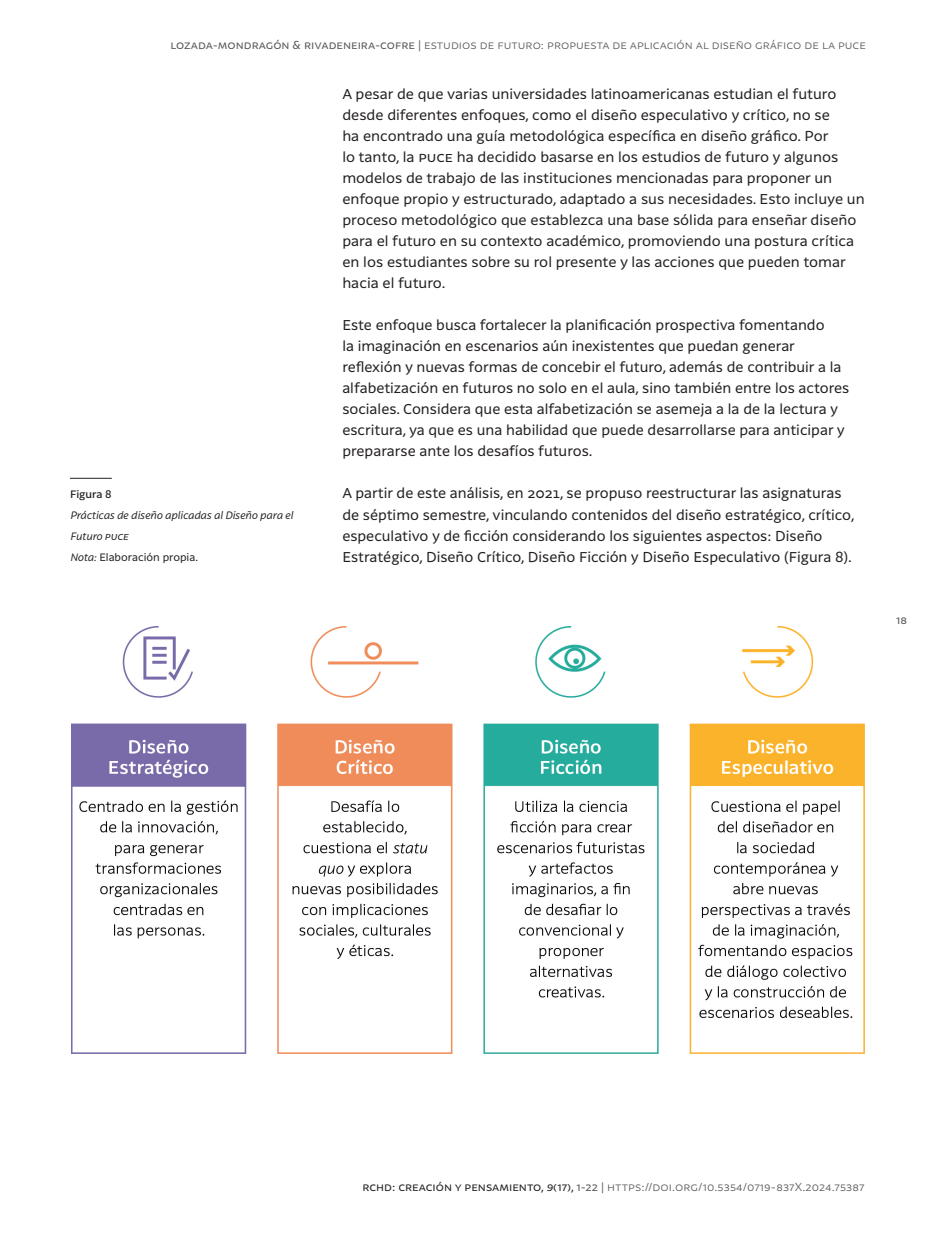
<style>
.page{position:relative;width:943px;height:1241px;background:#fff}
.page>*{position:absolute;margin:0;border:0;box-sizing:border-box;transform-origin:0 0}
.Texto{font:14px/21px "Latina";color:#231f20}
.t1{font:300 11.38px "Latina";color:#57585a}
.t2{font:11.38px "Latina";color:#57585a}
.Nota_al_margen{font:italic 10.5px/21px "Latina";color:#231f20}
.s1{font-weight:400}
.s2{font-weight:500;font-style:normal}
.s3{font-style:normal}
.s4{font-weight:400;color:#231f20}
.s5{font-weight:400;font-style:italic;color:#231f20}
</style>
<div class="page">
<img style="left:71px;top:626px;width:793px;height:427px">
<hr style="left:70px;top:478px;width:42px;height:1px;background:#231f20">
<p class="t1" style="left:170px;top:38px;width:697px"><span class="s1">lozada-mondragón &amp; rivadeneira-cofre |</span> estudios de futuro: propuesta de aplicación al diseño gráfico de la puce</p>
<p class="Nota_al_margen" style="left:70px;top:484px;width:225px"><span class="s2">Figura 8<br></span>Prácticas de diseño aplicadas al Diseño para el<br>Futuro puce<br>Nota: <span class="s3">Elaboración propia.</span></p>
<p class="Texto" style="left:342px;top:84px;width:524px">A pesar de que varias universidades latinoamericanas estudian el futuro desde diferentes enfoques, como el diseño especulativo y crítico, no se<br>ha encontrado una guía metodológica específica en diseño gráfico. Por<br>lo tanto, la puce ha decidido basarse en los estudios de futuro y algunos modelos de trabajo de las instituciones mencionadas para proponer un enfoque propio y estructurado, adaptado a sus necesidades. Esto incluye un proceso metodológico que establezca una base sólida para enseñar diseño para el futuro en su contexto académico, promoviendo una postura crítica en los estudiantes sobre su rol presente y las acciones que pueden tomar hacia el futuro.</p>
<p class="Texto" style="left:342px;top:315px;width:508px">Este enfoque busca fortalecer la planificación prospectiva fomentando<br>la imaginación en escenarios aún inexistentes que puedan generar reflexión y nuevas formas de concebir el futuro, además de contribuir a la alfabetización en futuros no solo en el aula, sino también entre los actores sociales. Considera que esta alfabetización se asemeja a la de la lectura y escritura, ya que es una habilidad que puede desarrollarse para anticipar y prepararse ante los desafíos futuros.</p>
<p class="Texto" style="left:342px;top:483px;width:514px">A partir de este análisis, en 2021, se propuso reestructurar las asignaturas de séptimo semestre, vinculando contenidos del diseño estratégico, crítico, especulativo y de ficción considerando los siguientes aspectos: Diseño Estratégico, Diseño Crítico, Diseño Ficción y Diseño Especulativo (Figura 8).</p>
<p class="t2" style="left:896px;top:614px;width:12px">18</p>
<p class="t1" style="left:362px;top:1180px;width:504px"><span class="s4">rchd: creación y pensamiento,</span> <span class="s5">9</span><span class="s4">(17),</span> <span class="s1">1-22 |</span> https://doi.org/10.5354/0719-837X.2024.75387</p>
</div>
